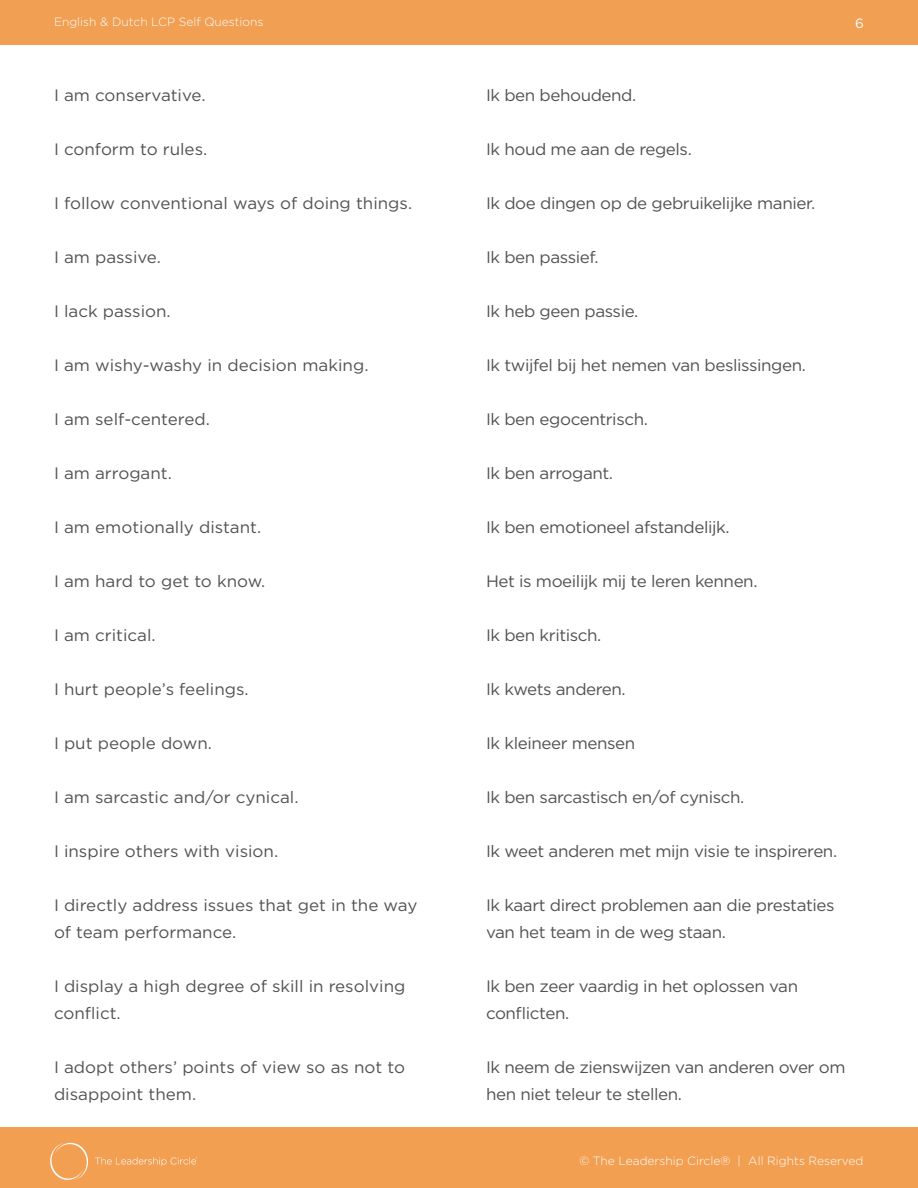
<style>
.page{position:relative;width:918px;height:1188px;background:#fff}
.page>*{position:absolute;margin:0;border:0;box-sizing:border-box;transform-origin:0 0}
.paragraph_body{font:16.5px/27px "Gotham";letter-spacing:-.025em;color:#535353}
.paragraph_body-2{font:16.5px/27px "Gotham";color:#535353}
.t1{font:13.5px "Gotham";color:#fff}
.t2{font:300 12px "Gotham";color:#feffff}
</style>
<div class="page">
<div style="left:0;top:1128px;width:918px;height:60px;background:#f29f52"></div>
<div style="left:0;top:0;width:918px;height:44px;background:#f19f52"></div>
<img style="left:50px;top:1142px;width:147px;height:38px">
<p class="t2" style="left:54px;top:16px;width:211px">English &amp; Dutch LCP Self Questions</p>
<p class="t1" style="left:855px;top:15px;width:10px">6</p>
<p class="paragraph_body-2" style="left:54px;top:81px;width:153px">I am conservative.</p>
<p class="paragraph_body-2" style="left:54px;top:135px;width:155px">I conform to rules.</p>
<p class="paragraph_body-2" style="left:54px;top:189px;width:360px">I follow conventional ways of doing things.</p>
<p class="paragraph_body-2" style="left:54px;top:243px;width:109px">I am passive.</p>
<p class="paragraph_body-2" style="left:54px;top:297px;width:118px">I lack passion.</p>
<p class="paragraph_body-2" style="left:54px;top:351px;width:316px">I am wishy-washy in decision making.</p>
<p class="paragraph_body-2" style="left:54px;top:405px;width:157px">I am self-centered.</p>
<p class="paragraph_body-2" style="left:54px;top:459px;width:119px">I am arrogant.</p>
<p class="paragraph_body-2" style="left:54px;top:513px;width:209px">I am emotionally distant.</p>
<p class="paragraph_body-2" style="left:54px;top:567px;width:213px">I am hard to get to know.</p>
<p class="paragraph_body-2" style="left:54px;top:621px;width:103px">I am critical.</p>
<p class="paragraph_body-2" style="left:54px;top:675px;width:196px">I hurt people’s feelings.</p>
<p class="paragraph_body-2" style="left:54px;top:729px;width:160px">I put people down.</p>
<p class="paragraph_body-2" style="left:54px;top:783px;width:246px">I am sarcastic and/or cynical.</p>
<p class="paragraph_body-2" style="left:54px;top:837px;width:226px">I inspire others with vision.</p>
<p class="paragraph_body-2" style="left:54px;top:891px;width:365px">I directly address issues that get in the way of team performance.</p>
<p class="paragraph_body-2" style="left:54px;top:972px;width:353px">I display a high degree of skill in resolving conflict.</p>
<p class="paragraph_body-2" style="left:54px;top:1053px;width:353px">I adopt others’ points of view so as not to disappoint them.</p>
<p class="paragraph_body" style="left:486px;top:81px;width:152px">Ik ben behoudend.</p>
<p class="paragraph_body" style="left:486px;top:135px;width:207px">Ik houd me aan de regels.</p>
<p class="paragraph_body" style="left:486px;top:189px;width:331px">Ik doe dingen op de gebruikelijke manier.</p>
<p class="paragraph_body" style="left:486px;top:243px;width:114px">Ik ben passief.</p>
<p class="paragraph_body" style="left:486px;top:297px;width:154px">Ik heb geen passie.</p>
<p class="paragraph_body" style="left:486px;top:351px;width:321px">Ik twijfel bij het nemen van beslissingen.</p>
<p class="paragraph_body" style="left:486px;top:405px;width:163px">Ik ben egocentrisch.</p>
<p class="paragraph_body" style="left:486px;top:459px;width:129px">Ik ben arrogant.</p>
<p class="paragraph_body" style="left:486px;top:513px;width:245px">Ik ben emotioneel afstandelijk.</p>
<p class="paragraph_body" style="left:486px;top:567px;width:273px">Het is moeilijk mij te leren kennen.</p>
<p class="paragraph_body" style="left:486px;top:621px;width:117px">Ik ben kritisch.</p>
<p class="paragraph_body" style="left:486px;top:675px;width:141px">Ik kwets anderen.</p>
<p class="paragraph_body" style="left:486px;top:729px;width:151px">Ik kleineer mensen</p>
<p class="paragraph_body" style="left:486px;top:783px;width:260px">Ik ben sarcastisch en/of cynisch.</p>
<p class="paragraph_body" style="left:486px;top:837px;width:353px">Ik weet anderen met mijn visie te inspireren.</p>
<p class="paragraph_body" style="left:486px;top:891px;width:350px">Ik kaart direct problemen aan die prestaties van het team in de weg staan.</p>
<p class="paragraph_body" style="left:486px;top:972px;width:314px">Ik ben zeer vaardig in het oplossen van conflicten.</p>
<p class="paragraph_body" style="left:486px;top:1053px;width:361px">Ik neem de zienswijzen van anderen over om hen niet teleur te stellen.</p>
<p class="t2" style="left:579px;top:1154px;width:286px">© The Leadership Circle® | All Rights Reserved</p>
</div>
